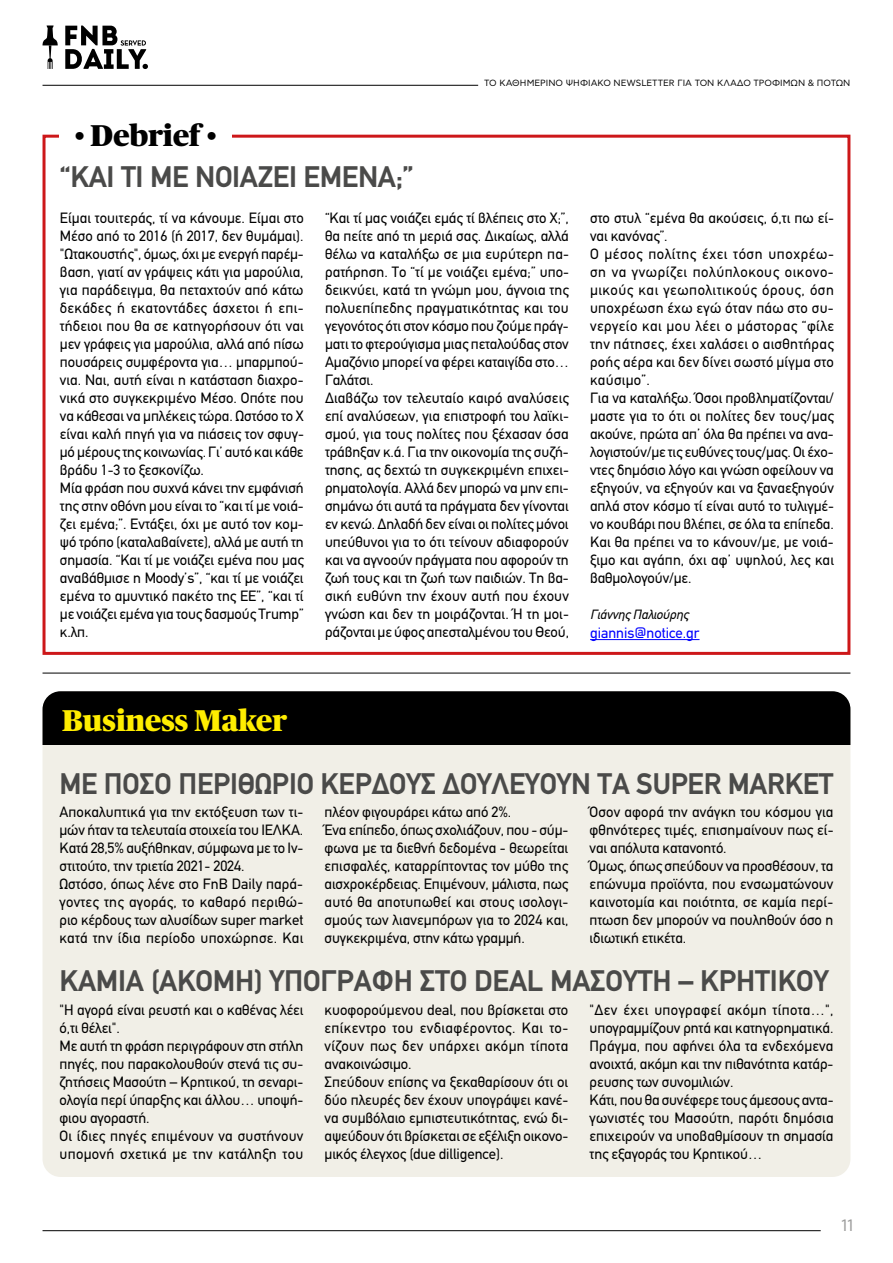
<style>
.page{position:relative;width:893px;height:1263px;background:#fff}
.page>*{position:absolute;margin:0;border:0;box-sizing:border-box;transform-origin:0 0}
.t1{font:700 30px "PF Din Text";letter-spacing:-.005em;color:#4a4a49}
.t2{font:900 30px "Publico Headline";color:#ffed00}
.t3{font:900 30px "Publico Headline";color:#000}
.t4{font:16.5px "CF Asty Std";color:#9d9d9c}
.t5{font:15px/18px "PF Din Text";color:#000}
.t6{font:15px "PF Din Text";color:#00f}
.t7{font:italic 13.5px "PF Din Text";letter-spacing:-.005em;color:#000}
.t8{font:9px "CF Asty Std";color:#000}
</style>
<div class="page">
<svg style="left:43px;top:26px;width:15px;height:43px"></svg>
<svg style="left:65px;top:26px;width:83px;height:43px"></svg>
<hr style="left:43px;top:85px;width:435px;height:1px;background:#000">
<hr style="left:43px;top:1230px;width:778px;height:1px;background:#000">
<div style="left:43px;top:135px;width:807px;height:520px;border:3px solid #cd1719"></div>
<div style="left:43px;top:691px;width:807px;height:486px;background:#f1efe7;border-radius:18px"></div>
<div style="left:43px;top:691px;width:807px;height:54px;background:#000"></div>
<div style="left:60px;top:115px;width:172px;height:31px;background:#fff"></div>
<hr style="left:43px;top:673px;width:807px;height:1px;background:#000">
<hr style="left:590px;top:639px;width:109px;height:1px;background:#00f">
<h1 class="t3" style="left:75px;top:114px;width:143px">• Debrief •</h1>
<h1 class="t1" style="left:60px;top:159px;width:355px">“ΚΑΙ ΤΊ ΜΕ ΝΟΙΆΖΕΙ ΕΜΈΝΑ;”</h1>
<p class="t8" style="left:484px;top:78px;width:368px">ΤΟ ΚΑΘΗΜΕΡΙΝΌ ΨΗΦΙΑΚΌ NEWSLETTER ΓΙΑ ΤΟΝ ΚΛΆΔΟ ΤΡΟΦΊ ΜΩΝ &amp; ΠΟΤΏΝ</p>
<p class="t5" style="left:60px;top:209px;width:245px">Είμαι τουιτεράς, τί να κάνουμε. Είμαι στο Μέσο από το 2016 (ή 2017, δεν θυμάμαι). "Ωτακουστής", όμως, όχι με ενεργή παρέμ&shy;βαση, γιατί αν γράψεις κάτι για μαρούλια, για παράδειγμα, θα πεταχτούν από κάτω δεκάδες ή εκατοντάδες άσχετοι ή επι&shy;τήδειοι που θα σε κατηγορήσουν ότι ναι μεν γράφεις για μαρούλια, αλλά από πίσω πουσάρεις συμφέροντα για… μπαρμπού&shy;νια. Ναι, αυτή είναι η κατάσταση διαχρο&shy;νικά στο συγκεκριμένο Μέσο. Οπότε που να κάθεσαι να μπλέκεις τώρα. Ωστόσο το Χ είναι καλή πηγή για να πιάσεις τον σφυγ&shy;μό μέρους της κοινωνίας. Γι’ αυτό και κάθε βράδυ 1-3 το ξεσκονίζω.<br>Μία φράση που συχνά κάνει την εμφάνισή της στην οθόνη μου είναι το “και τί με νοιά&shy;ζει εμένα;”. Εντάξει, όχι με αυτό τον κομ&shy;ψό τρόπο (καταλαβαίνετε), αλλά με αυτή τη σημασία. “Και τί με νοιάζει εμένα που μας αναβάθμισε η Moody’s”, “και τί με νοιάζει εμένα το αμυντικό πακέτο της ΕΕ”, “και τί με νοιάζει εμένα για τους δασμούς Trump” κ.λπ.</p>
<p class="t5" style="left:325px;top:209px;width:245px">“Και τί μας νοιάζει εμάς τί βλέπεις στο Χ;”, θα πείτε από τη μεριά σας. Δικαίως, αλλά θέλω να καταλήξω σε μια ευρύτερη πα&shy;ρατήρηση. Το “τί με νοιάζει εμένα;” υπο&shy;δεικνύει, κατά τη γνώμη μου, άγνοια της πολυεπίπεδης πραγματικότητας και του γεγονότος ότι στον κόσμο που ζούμε πράγ&shy;ματι το φτερούγισμα μιας πεταλούδας στον Αμαζόνιο μπορεί να φέρει καταιγίδα στο… Γαλάτσι.<br>Διαβάζω τον τελευταίο καιρό αναλύσεις επί αναλύσεων, για επιστροφή του λαϊκι&shy;σμού, για τους πολίτες που ξέχασαν όσα τράβηξαν κ.ά. Για την οικονομία της συζή&shy;τησης, ας δεχτώ τη συγκεκριμένη επιχει&shy;ρηματολογία. Αλλά δεν μπορώ να μην επι&shy;σημάνω ότι αυτά τα πράγματα δεν γίνονται εν κενώ. Δηλαδή δεν είναι οι πολίτες μόνοι υπεύθυνοι για το ότι τείνουν αδιαφορούν και να αγνοούν πράγματα που αφορούν τη ζωή τους και τη ζωή των παιδιών. Τη βα&shy;σική ευθύνη την έχουν αυτή που έχουν γνώση και δεν τη μοιράζονται. Ή τη μοι&shy;ράζονται με ύφος απεσταλμένου του Θεού,</p>
<p class="t5" style="left:590px;top:209px;width:245px">στο στυλ “εμένα θα ακούσεις, ό,τι πω εί&shy;ναι κανόνας”.<br>O μέσος πολίτης έχει τόση υποχρέω&shy;ση να γνωρίζει πολύπλοκους οικονο&shy;μικούς και γεωπολιτικούς όρους, όση υποχρέωση έχω εγώ όταν πάω στο συ&shy;νεργείο και μου λέει ο μάστορας “φίλε την πάτησες, έχει χαλάσει ο αισθητήρας ροής αέρα και δεν δίνει σωστό μίγμα στο καύσιμο”.<br>Για να καταλήξω. Όσοι προβληματίζονται/ μαστε για το ότι οι πολίτες δεν τους/μας ακούνε, πρώτα απ’ όλα θα πρέπει να ανα&shy;λογιστούν/με τις ευθύνες τους/μας. Οι έχο&shy;ντες δημόσιο λόγο και γνώση οφείλουν να εξηγούν, να εξηγούν και να ξαναεξηγούν απλά στον κόσμο τί είναι αυτό το τυλιγμέ&shy;νο κουβάρι που βλέπει, σε όλα τα επίπεδα.<br>Και θα πρέπει να το κάνουν/με, με νοιά&shy;ξιμο και αγάπη, όχι αφ’ υψηλού, λες και βαθμολογούν/με.</p>
<p class="t7" style="left:590px;top:606px;width:100px">Γιάννης Παλιούρης</p>
<p class="t6" style="left:590px;top:624px;width:111px">giannis@nοtice.gr</p>
<h1 class="t2" style="left:62px;top:699px;width:227px">Business Maker</h1>
<h1 class="t1" style="left:60px;top:766px;width:775px">ΜΕ ΠΌΣΟ ΠΕΡΙΘΏΡΙΟ ΚΈΡΔΟΥΣ ΔΟΥΛΕΎΟΥΝ ΤΑ SUPER MARKET</h1>
<p class="t5" style="left:60px;top:803px;width:245px">Αποκαλυπτικά για την εκτόξευση των τι&shy;μών ήταν τα τελευταία στοιχεία του ΙΕΛΚΑ.<br>Κατά 28,5% αυξήθηκαν, σύμφωνα με το Ιν&shy;στιτούτο, την τριετία 2021- 2024.<br>Ωστόσο, όπως λένε στο FnB Daily παρά&shy;γοντες της αγοράς, το καθαρό περιθώ&shy;ριο κέρδους των αλυσίδων super market κατά την ίδια περίοδο υποχώρησε. Και</p>
<p class="t5" style="left:325px;top:803px;width:245px">πλέον φιγουράρει κάτω από 2%.<br>Ένα επίπεδο, όπως σχολιάζουν, που - σύμ&shy;φωνα με τα διεθνή δεδομένα - θεωρείται επισφαλές, καταρρίπτοντας τον μύθο της αισχροκέρδειας. Επιμένουν, μάλιστα, πως αυτό θα αποτυπωθεί και στους ισολογι&shy;σμούς των λιανεμπόρων για το 2024 και, συγκεκριμένα, στην κάτω γραμμή.</p>
<p class="t5" style="left:590px;top:803px;width:245px">Όσον αφορά την ανάγκη του κόσμου για φθηνότερες τιμές, επισημαίνουν πως εί&shy;ναι απόλυτα κατανοητό.<br>Όμως, όπως σπεύδουν να προσθέσουν, τα επώνυμα προϊόντα, που ενσωματώνουν καινοτομία και ποιότητα, σε καμία περί&shy;πτωση δεν μπορούν να πουληθούν όσο η ιδιωτική ετικέτα.</p>
<h1 class="t1" style="left:60px;top:963px;width:771px">ΚΑΜΙΑ (ΑΚΟΜΗ) ΥΠΟΓΡΑΦΗ ΣΤΟ DEAL ΜΑΣΟΥΤΗ – ΚΡΗΤΙΚΟΥ</h1>
<p class="t5" style="left:60px;top:1001px;width:245px">"Η αγορά είναι ρευστή και ο καθένας λέει ό,τι θέλει".<br>Με αυτή τη φράση περιγράφουν στη στήλη πηγές, που παρακολουθούν στενά τις συ&shy;ζητήσεις Μασούτη – Κρητικού, τη σεναρι&shy;ολογία περί ύπαρξης και άλλου… υποψή&shy;φιου αγοραστή.<br>Οι ίδιες πηγές επιμένουν να συστήνουν υπομονή σχετικά με την κατάληξη του</p>
<p class="t5" style="left:325px;top:1001px;width:245px">κυοφορούμενου deal, που βρίσκεται στο επίκεντρο του ενδιαφέροντος. Και το&shy;νίζουν πως δεν υπάρχει ακόμη τίποτα ανακοινώσιμο.<br>Σπεύδουν επίσης να ξεκαθαρίσουν ότι οι δύο πλευρές δεν έχουν υπογράψει κανέ&shy;να συμβόλαιο εμπιστευτικότητας, ενώ δι&shy;αψεύδουν ότι βρίσκεται σε εξέλιξη οικονο&shy;μικός έλεγχος (due dilligence).</p>
<p class="t5" style="left:590px;top:1001px;width:245px">"Δεν έχει υπογραφεί ακόμη τίποτα…", υπογραμμίζουν ρητά και κατηγορηματικά.<br>Πράγμα, που αφήνει όλα τα ενδεχόμενα ανοιχτά, ακόμη και την πιθανότητα κατάρ&shy;ρευσης των συνομιλιών.<br>Κάτι, που θα συνέφερε τους άμεσους αντα&shy;γωνιστές του Μασούτη, παρότι δημόσια επιχειρούν να υποβαθμίσουν τη σημασία της εξαγοράς του Κρητικού…</p>
<p class="t4" style="left:841px;top:1216px;width:14px">11</p>
</div>
